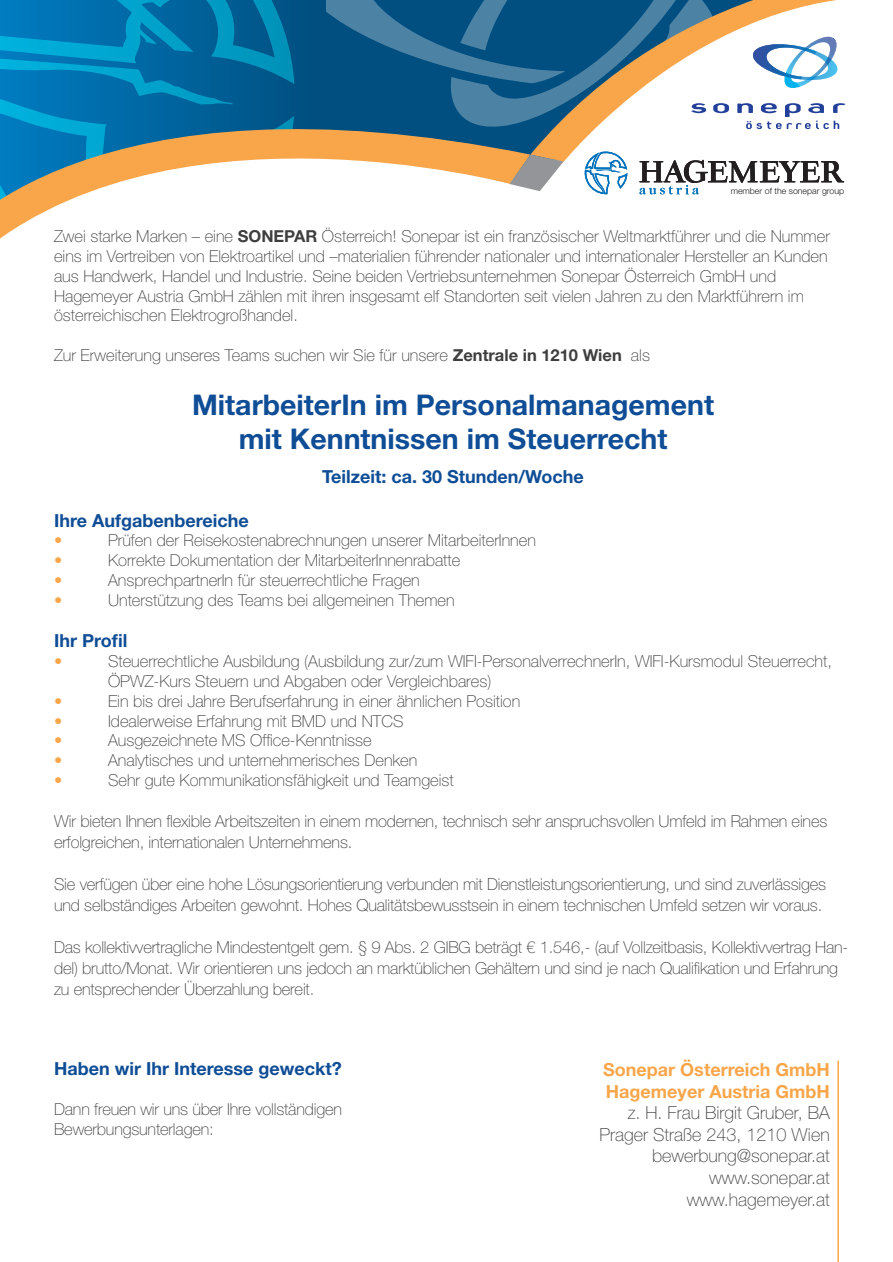
<style>
.page{position:relative;width:893px;height:1262px;background:#fff}
.page>*{position:absolute;margin:0;border:0;box-sizing:border-box;transform-origin:0 0}
.t1{font:700 28.5px "Helvetica Neue LT Std";color:#0f4d96}
.t2{font:100 18px "Helvetica Neue LT Std";color:#3e3e3f}
.t3{font:700 18px "Helvetica Neue LT Std";color:#0f4d96}
.t4{font:700 18px "Helvetica Neue LT Std";color:#f9a64a}
.t5{font:100 16.5px/19.8px "Helvetica Neue LT Std";color:#3e3e3f}
.t6{font:100 16.5px "Helvetica Neue LT Std";color:#f9a64a}
.t7{font:300 8.85px "Helvetica Neue";color:#231f20}
.s1{font-weight:700}
</style>
<div class="page">
<svg style="left:294px;top:0;width:551px;height:195px"></svg>
<svg style="left:0;top:0;width:294px;height:65px;background:#007bb1"></svg>
<svg style="left:530px;top:0;width:316px;height:162px"></svg>
<svg style="left:0;top:65px;width:530px;height:174px"></svg>
<svg style="left:509px;top:155px;width:54px;height:36px"></svg>
<svg style="left:584px;top:152px;width:43px;height:42px"></svg>
<svg style="left:639px;top:160px;width:205px;height:34px"></svg>
<svg style="left:326px;top:0;width:403px;height:144px"></svg>
<svg style="left:751px;top:37px;width:89px;height:55px"></svg>
<svg style="left:737px;top:103px;width:108px;height:26px"></svg>
<hr style="left:837px;top:1060px;width:1px;height:202px;background:#f9a64a">
<p class="t7" style="left:730px;top:185px;width:115px">member of the sonepar group</p>
<p class="t5" style="left:54px;top:226px;width:777px">Zwei starke Marken – eine <span class="s1">SONEPAR</span> Österreich! Sonepar ist ein französischer Weltmarktführer und die Nummer eins im Vertreiben von Elektroartikel und –materialien führender nationaler und internationaler Hersteller an Kunden aus Handwerk, Handel und Industrie. Seine beiden Vertriebsunternehmen Sonepar Österreich GmbH und</p>
<p class="t5" style="left:54px;top:286px;width:751px">Hagemeyer Austria GmbH zählen mit ihren insgesamt elf Standorten seit vielen Jahren zu den Marktführern im</p>
<p class="t5" style="left:54px;top:305px;width:245px">österreichischen Elektrogroßhandel.</p>
<p class="t5" style="left:54px;top:345px;width:597px">Zur Erweiterung unseres Teams suchen wir Sie für unsere <span class="s1">Zentrale in 1210 Wien</span> als</p>
<p class="t1" style="left:192px;top:387px;width:523px">MitarbeiterIn im Personalmanagement</p>
<p class="t1" style="left:239px;top:421px;width:430px">mit Kenntnissen im Steuerrecht</p>
<p class="t3" style="left:322px;top:466px;width:263px">Teilzeit: ca. 30 Stunden/Woche</p>
<p class="t3" style="left:54px;top:509px;width:196px">Ihre Aufgabenbereiche</p>
<p class="t6" style="left:54px;top:531px;width:10px">•</p>
<p class="t5" style="left:108px;top:530px;width:429px">Prüfen der Reisekostenabrechnungen unserer MitarbeiterInnen</p>
<p class="t6" style="left:54px;top:551px;width:10px">•</p>
<p class="t5" style="left:108px;top:550px;width:354px">Korrekte Dokumentation der MitarbeiterInnenrabatte</p>
<p class="t6" style="left:54px;top:571px;width:10px">•</p>
<p class="t5" style="left:108px;top:570px;width:313px">AnsprechpartnerIn für steuerrechtliche Fragen</p>
<p class="t6" style="left:54px;top:590px;width:10px">•</p>
<p class="t5" style="left:108px;top:590px;width:348px">Unterstützung des Teams bei allgemeinen Themen</p>
<p class="t3" style="left:54px;top:630px;width:75px">Ihr Profil</p>
<p class="t6" style="left:54px;top:652px;width:10px">•</p>
<p class="t5" style="left:108px;top:651px;width:725px">Steuerrechtliche Ausbildung (Ausbildung zur/zum WIFI-PersonalverrechnerIn, WIFI-Kursmodul Steuerrecht,<br>ÖPWZ-Kurs Steuern und Abgaben oder Vergleichbares)</p>
<p class="t6" style="left:54px;top:691px;width:10px">•</p>
<p class="t5" style="left:108px;top:691px;width:414px">Ein bis drei Jahre Berufserfahrung in einer ähnlichen Position</p>
<p class="t6" style="left:54px;top:711px;width:10px">•</p>
<p class="t5" style="left:108px;top:710px;width:297px">Idealerweise Erfahrung mit BMD und NTCS</p>
<p class="t6" style="left:54px;top:731px;width:10px">•</p>
<p class="t5" style="left:108px;top:730px;width:265px">Ausgezeichnete MS Office-Kenntnisse</p>
<p class="t6" style="left:54px;top:751px;width:10px">•</p>
<p class="t5" style="left:108px;top:750px;width:311px">Analytisches und unternehmerisches Denken</p>
<p class="t6" style="left:54px;top:770px;width:10px">•</p>
<p class="t5" style="left:108px;top:770px;width:347px">Sehr gute Kommunikationsfähigkeit und Teamgeist</p>
<p class="t5" style="left:54px;top:810px;width:774px;line-height:21px">Wir bieten Ihnen flexible Arbeitszeiten in einem modernen, technisch sehr anspruchsvollen Umfeld im Rahmen eines erfolgreichen, internationalen Unternehmens.</p>
<p class="t5" style="left:54px;top:873px;width:773px;line-height:21px">Sie verfügen über eine hohe Lösungsorientierung verbunden mit Dienstleistungsorientierung, und sind zuverlässiges und selbständiges Arbeiten gewohnt. Hohes Qualitätsbewusstsein in einem technischen Umfeld setzen wir voraus.</p>
<p class="t5" style="left:54px;top:936px;width:795px;line-height:21px">Das kollektivvertragliche Mindestentgelt gem. § 9 Abs. 2 GIBG beträgt € 1.546,- (auf Vollzeitbasis, Kollektivvertrag Han&shy;del) brutto/Monat. Wir orientieren uns jedoch an marktüblichen Gehältern und sind je nach Qualifikation und Erfahrung zu entsprechender Überzahlung bereit.</p>
<p class="t3" style="left:54px;top:1057px;width:289px">Haben wir Ihr Interesse geweckt?</p>
<p class="t5" style="left:54px;top:1099px;width:289px">Dann freuen wir uns über Ihre vollständigen<br>Bewerbungsunterlagen:</p>
<p class="t4" style="left:603px;top:1058px;width:228px">Sonepar Österreich GmbH</p>
<p class="t4" style="left:606px;top:1080px;width:225px">Hagemeyer Austria GmbH</p>
<p class="t2" style="left:627px;top:1102px;width:203px">z. H. Frau Birgit Gruber, BA</p>
<p class="t2" style="left:599px;top:1124px;width:232px">Prager Straße 243, 1210 Wien</p>
<p class="t2" style="left:652px;top:1145px;width:179px">bewerbung@sonepar.at</p>
<p class="t2" style="left:709px;top:1167px;width:122px">www.sonepar.at</p>
<p class="t2" style="left:687px;top:1188px;width:144px">www.hagemeyer.at</p>
</div>
